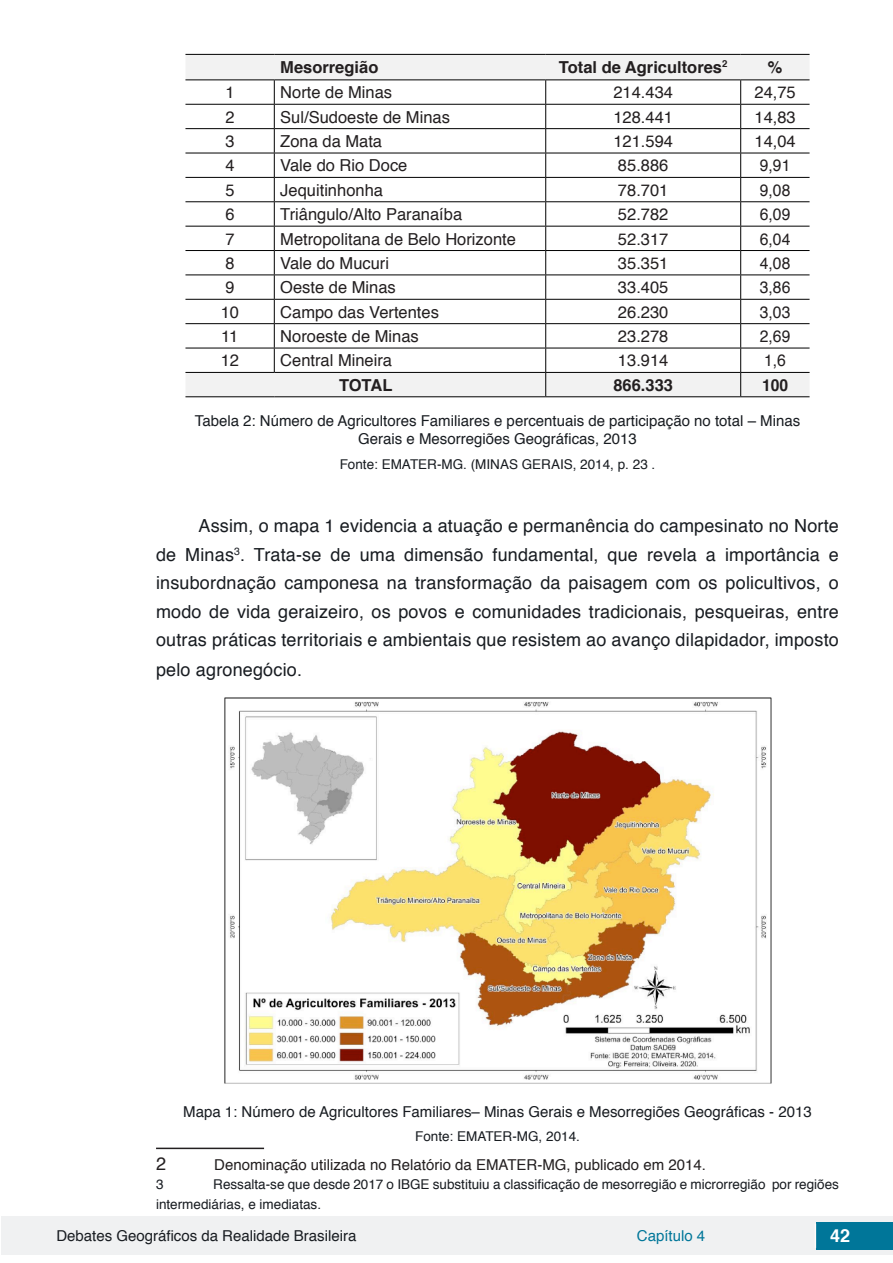
<style>
.page{position:relative;width:893px;height:1263px;background:#fff}
.page>*{position:absolute;margin:0;border:0;box-sizing:border-box;transform-origin:0 0}
.txt{font:18px/28.8px "Helvetica";letter-spacing:.01em;color:#181c21;text-align:justify}
.t1{font:700 18px "Helvetica";color:#fff}
.t2{font:18px "Helvetica";color:#231f20}
.Table_Paragraph{font:16.5px "Helvetica";color:#231f20}
.Table_Paragraph-2{font:700 16.5px "Helvetica";color:#231f20}
.Table_Paragraph-3{font:16.5px "Helvetica";color:#231f20;scale:.95 1}
.Table_Paragraph-4{font:700 16.5px "Helvetica";color:#231f20;scale:.95 1}
.ref_tabelas{font:15px/18px "Helvetica";color:#181c21;text-align:center}
.t3{font:15px "Helvetica";color:#231f20}
.t4{font:15px "Helvetica";color:#007699}
.nota_rdp{font:13.5px/19.5px "Helvetica";color:#181c21}
.tab_fonte{font:13.5px "Helvetica";color:#181c21}
</style>
<div class="page">
<div style="left:1px;top:1216px;width:891px;height:38px;background:#f0f1f2"></div>
<div style="left:816px;top:1222px;width:77px;height:27px;background:#007699"></div>
<svg style="left:815px;top:1224px;width:1px;height:24px"></svg>
<svg style="left:185px;top:55px;width:625px;height:341px"></svg>
<hr style="left:185px;top:54px;width:89px;height:1px;background:#000">
<hr style="left:274px;top:54px;width:272px;height:1px;background:#000">
<hr style="left:546px;top:54px;width:195px;height:1px;background:#000">
<hr style="left:741px;top:54px;width:69px;height:1px;background:#000">
<hr style="left:185px;top:80px;width:89px;height:1px;background:#000">
<hr style="left:274px;top:80px;width:272px;height:1px;background:#000">
<hr style="left:546px;top:80px;width:195px;height:1px;background:#000">
<hr style="left:741px;top:80px;width:69px;height:1px;background:#000">
<hr style="left:185px;top:104px;width:89px;height:1px;background:#000">
<hr style="left:274px;top:104px;width:272px;height:1px;background:#000">
<hr style="left:546px;top:104px;width:195px;height:1px;background:#000">
<hr style="left:741px;top:104px;width:69px;height:1px;background:#000">
<hr style="left:185px;top:128px;width:89px;height:1px;background:#000">
<hr style="left:274px;top:128px;width:272px;height:1px;background:#000">
<hr style="left:546px;top:128px;width:195px;height:1px;background:#000">
<hr style="left:741px;top:128px;width:69px;height:1px;background:#000">
<hr style="left:185px;top:153px;width:89px;height:1px;background:#000">
<hr style="left:274px;top:153px;width:272px;height:1px;background:#000">
<hr style="left:546px;top:153px;width:195px;height:1px;background:#000">
<hr style="left:741px;top:153px;width:69px;height:1px;background:#000">
<hr style="left:185px;top:177px;width:89px;height:1px;background:#000">
<hr style="left:274px;top:177px;width:272px;height:1px;background:#000">
<hr style="left:546px;top:177px;width:195px;height:1px;background:#000">
<hr style="left:741px;top:177px;width:69px;height:1px;background:#000">
<hr style="left:185px;top:201px;width:89px;height:1px;background:#000">
<hr style="left:274px;top:201px;width:272px;height:1px;background:#000">
<hr style="left:546px;top:201px;width:195px;height:1px;background:#000">
<hr style="left:741px;top:201px;width:69px;height:1px;background:#000">
<hr style="left:185px;top:226px;width:89px;height:1px;background:#000">
<hr style="left:274px;top:226px;width:272px;height:1px;background:#000">
<hr style="left:546px;top:226px;width:195px;height:1px;background:#000">
<hr style="left:741px;top:226px;width:69px;height:1px;background:#000">
<hr style="left:185px;top:250px;width:89px;height:1px;background:#000">
<hr style="left:274px;top:250px;width:272px;height:1px;background:#000">
<hr style="left:546px;top:250px;width:195px;height:1px;background:#000">
<hr style="left:741px;top:250px;width:69px;height:1px;background:#000">
<hr style="left:185px;top:275px;width:89px;height:1px;background:#000">
<hr style="left:274px;top:275px;width:272px;height:1px;background:#000">
<hr style="left:546px;top:275px;width:195px;height:1px;background:#000">
<hr style="left:741px;top:275px;width:69px;height:1px;background:#000">
<hr style="left:185px;top:299px;width:89px;height:1px;background:#000">
<hr style="left:274px;top:299px;width:272px;height:1px;background:#000">
<hr style="left:546px;top:299px;width:195px;height:1px;background:#000">
<hr style="left:741px;top:299px;width:69px;height:1px;background:#000">
<hr style="left:185px;top:323px;width:89px;height:1px;background:#000">
<hr style="left:274px;top:323px;width:272px;height:1px;background:#000">
<hr style="left:546px;top:323px;width:195px;height:1px;background:#000">
<hr style="left:741px;top:323px;width:69px;height:1px;background:#000">
<hr style="left:185px;top:348px;width:89px;height:1px;background:#000">
<hr style="left:274px;top:348px;width:272px;height:1px;background:#000">
<svg style="left:274px;top:80px;width:1px;height:292px"></svg>
<hr style="left:546px;top:348px;width:195px;height:1px;background:#000">
<hr style="left:741px;top:348px;width:69px;height:1px;background:#000">
<hr style="left:185px;top:372px;width:89px;height:1px;background:#000">
<hr style="left:274px;top:372px;width:272px;height:1px;background:#000">
<hr style="left:546px;top:372px;width:195px;height:1px;background:#000">
<svg style="left:545px;top:80px;width:1px;height:316px"></svg>
<hr style="left:741px;top:372px;width:69px;height:1px;background:#000">
<svg style="left:740px;top:80px;width:1px;height:316px"></svg>
<hr style="left:185px;top:396px;width:89px;height:1px;background:#000">
<hr style="left:274px;top:396px;width:272px;height:1px;background:#000">
<hr style="left:546px;top:396px;width:195px;height:1px;background:#000">
<hr style="left:741px;top:396px;width:69px;height:1px;background:#000">
<img style="left:224px;top:697px;width:548px;height:387px">
<hr style="left:156px;top:1147px;width:108px;height:2px;background:#231f20">
<p class="Table_Paragraph-2" style="left:280px;top:54px;width:100px">Mesorregião</p>
<p class="Table_Paragraph-2" style="left:559px;top:54px;width:170px">Total de Agricultores<sup>2</sup></p>
<p class="Table_Paragraph-2" style="left:768px;top:54px;width:16px">%</p>
<p class="Table_Paragraph" style="left:225px;top:80px;width:11px">1</p>
<p class="Table_Paragraph" style="left:280px;top:80px;width:113px">Norte de Minas</p>
<p class="Table_Paragraph" style="left:613px;top:80px;width:61px">214.434</p>
<p class="Table_Paragraph" style="left:754px;top:80px;width:43px">24,75</p>
<p class="Table_Paragraph" style="left:225px;top:104px;width:11px">2</p>
<p class="Table_Paragraph" style="left:280px;top:104px;width:171px">Sul/Sudoeste de Minas</p>
<p class="Table_Paragraph" style="left:613px;top:104px;width:61px">128.441</p>
<p class="Table_Paragraph" style="left:754px;top:104px;width:43px">14,83</p>
<p class="Table_Paragraph" style="left:225px;top:128px;width:11px">3</p>
<p class="Table_Paragraph" style="left:280px;top:128px;width:103px">Zona da Mata</p>
<p class="Table_Paragraph" style="left:613px;top:128px;width:61px">121.594</p>
<p class="Table_Paragraph" style="left:754px;top:128px;width:43px">14,04</p>
<p class="Table_Paragraph" style="left:225px;top:153px;width:11px">4</p>
<p class="Table_Paragraph" style="left:280px;top:153px;width:129px">Vale do Rio Doce</p>
<p class="Table_Paragraph" style="left:618px;top:153px;width:52px">85.886</p>
<p class="Table_Paragraph-3" style="left:760px;top:153px;width:34px">9,91</p>
<p class="Table_Paragraph" style="left:225px;top:177px;width:11px">5</p>
<p class="Table_Paragraph" style="left:280px;top:177px;width:104px">Jequitinhonha</p>
<p class="Table_Paragraph" style="left:618px;top:177px;width:52px">78.701</p>
<p class="Table_Paragraph-3" style="left:760px;top:177px;width:34px">9,08</p>
<p class="Table_Paragraph" style="left:225px;top:202px;width:11px">6</p>
<p class="Table_Paragraph" style="left:280px;top:202px;width:183px">Triângulo/Alto Paranaíba</p>
<p class="Table_Paragraph" style="left:618px;top:202px;width:52px">52.782</p>
<p class="Table_Paragraph-3" style="left:760px;top:202px;width:34px">6,09</p>
<p class="Table_Paragraph" style="left:225px;top:226px;width:11px">7</p>
<p class="Table_Paragraph" style="left:280px;top:226px;width:237px">Metropolitana de Belo Horizonte</p>
<p class="Table_Paragraph" style="left:618px;top:226px;width:52px">52.317</p>
<p class="Table_Paragraph-3" style="left:760px;top:226px;width:34px">6,04</p>
<p class="Table_Paragraph" style="left:225px;top:250px;width:11px">8</p>
<p class="Table_Paragraph" style="left:280px;top:250px;width:110px">Vale do Mucuri</p>
<p class="Table_Paragraph" style="left:618px;top:250px;width:52px">35.351</p>
<p class="Table_Paragraph-3" style="left:760px;top:250px;width:34px">4,08</p>
<p class="Table_Paragraph" style="left:225px;top:275px;width:11px">9</p>
<p class="Table_Paragraph" style="left:280px;top:275px;width:117px">Oeste de Minas</p>
<p class="Table_Paragraph" style="left:618px;top:275px;width:52px">33.405</p>
<p class="Table_Paragraph-3" style="left:760px;top:275px;width:34px">3,86</p>
<p class="Table_Paragraph" style="left:221px;top:299px;width:20px">10</p>
<p class="Table_Paragraph" style="left:280px;top:299px;width:160px">Campo das Vertentes</p>
<p class="Table_Paragraph" style="left:618px;top:299px;width:52px">26.230</p>
<p class="Table_Paragraph-3" style="left:760px;top:299px;width:34px">3,03</p>
<p class="Table_Paragraph" style="left:221px;top:323px;width:19px">11</p>
<p class="Table_Paragraph" style="left:280px;top:323px;width:140px">Noroeste de Minas</p>
<p class="Table_Paragraph" style="left:618px;top:323px;width:52px">23.278</p>
<p class="Table_Paragraph-3" style="left:760px;top:323px;width:34px">2,69</p>
<p class="Table_Paragraph" style="left:221px;top:348px;width:20px">12</p>
<p class="Table_Paragraph" style="left:280px;top:348px;width:113px">Central Mineira</p>
<p class="Table_Paragraph" style="left:618px;top:348px;width:52px">13.914</p>
<p class="Table_Paragraph-3" style="left:764px;top:348px;width:24px">1,6</p>
<p class="Table_Paragraph-2" style="left:339px;top:372px;width:55px">TOTAL</p>
<p class="Table_Paragraph-2" style="left:613px;top:372px;width:61px">866.333</p>
<p class="Table_Paragraph-4" style="left:762px;top:372px;width:29px">100</p>
<p class="ref_tabelas" style="left:195px;top:412px;width:607px">Tabela 2: Número de Agricultores Familiares e percentuais de participação no total – Minas<br>Gerais e Mesorregiões Geográficas, 2013</p>
<p class="tab_fonte" style="left:340px;top:454px;width:317px">Fonte: EMATER-MG. (MINAS GERAIS, 2014, p. 23 .</p>
<p class="txt" style="left:156px;top:512px;width:684px;text-indent:43px">Assim, o mapa 1 evidencia a atuação e permanência do campesinato no Norte de Minas<sup>3</sup>. Trata-se de uma dimensão fundamental, que revela a importância e insubordnação camponesa na transformação da paisagem com os policultivos, o modo de vida geraizeiro, os povos e comunidades tradicionais, pesqueiras, entre outras práticas territoriais e ambientais que resistem ao avanço dilapidador, imposto pelo agronegócio.</p>
<p class="ref_tabelas" style="left:183px;top:1103px;width:630px">Mapa 1: Número de Agricultores Familiares– Minas Gerais e Mesorregiões Geográficas - 2013</p>
<p class="tab_fonte" style="left:415px;top:1126px;width:166px">Fonte: EMATER-MG, 2014.</p>
<p class="t2" style="left:156px;top:1150px;width:12px">2</p>
<p class="t3" style="left:214px;top:1153px;width:493px">Denominação utilizada no Relatório da EMATER-MG, publicado em 2014.</p>
<p class="nota_rdp" style="left:156px;top:1175px;width:9px">3</p>
<p class="nota_rdp" style="left:156px;top:1175px;width:684px;text-indent:57px">Ressalta-se que desde 2017 o IBGE substituiu a classificação de mesorregião e microrregião por regiões intermediárias, e imediatas.</p>
<p class="ref_tabelas" style="left:56px;top:1227px;width:302px">Debates Geográficos da Realidade Brasileira</p>
<p class="t4" style="left:637px;top:1224px;width:70px">Capítulo 4</p>
<p class="t1" style="left:830px;top:1221px;width:22px">42</p>
</div>
